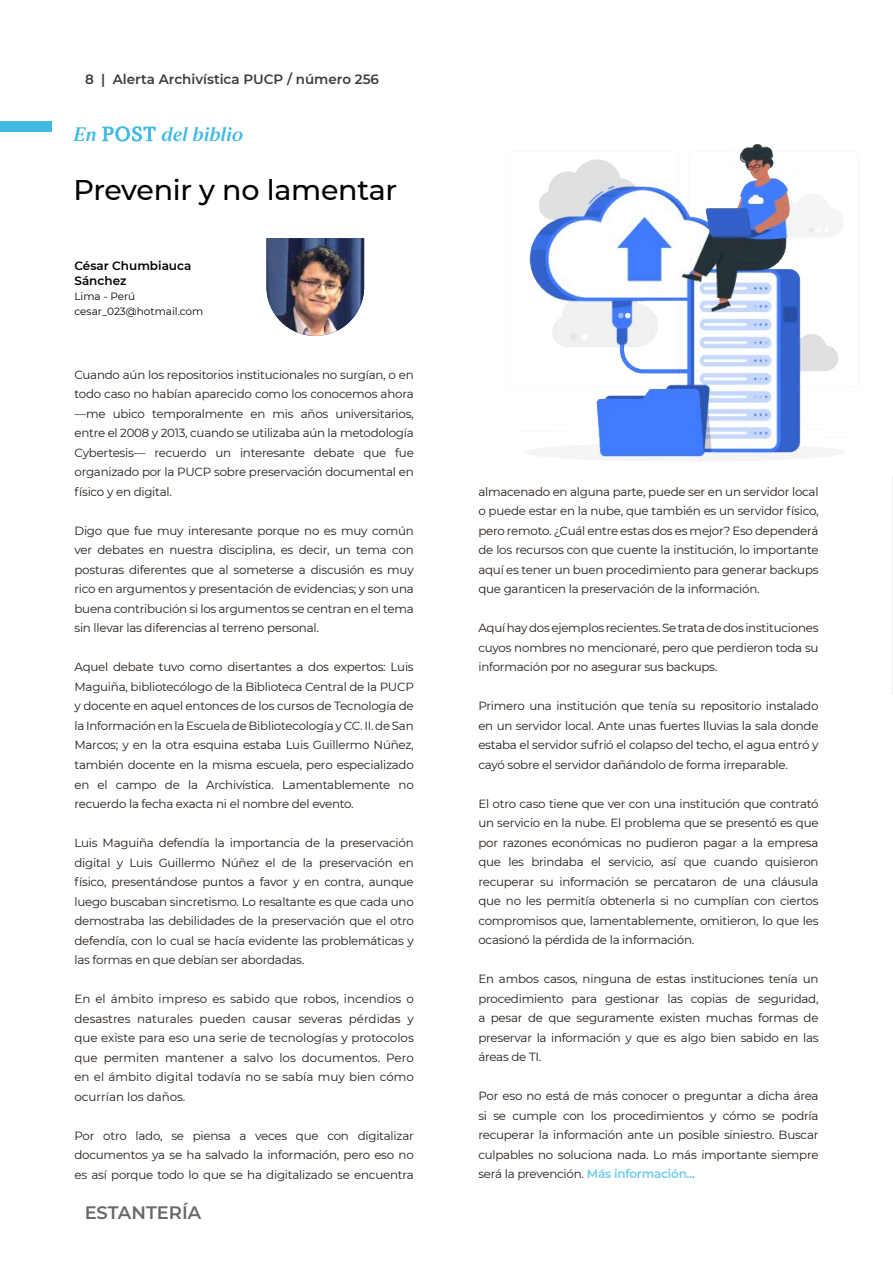
<style>
.page{position:relative;width:893px;height:1263px;background:#fff}
.page>*{position:absolute;margin:0;border:0;box-sizing:border-box;transform-origin:0 0}
.t1{font:500 28.5px "Montserrat";letter-spacing:-.01em;color:#000}
.t2{font:19.5px "Strato Pro Demi Bold It";color:#40bae3}
.t3{font:600 18px "Montserrat";color:#373636}
.t4{font:600 13.5px "Montserrat";color:#3c3c3b}
.t5{font:600 12px/15px "Montserrat";color:#020203}
.t6{font:11.85px/19.5px "Montserrat";letter-spacing:-.02em;color:#241c17;text-align:justify}
.t7{font:10.5px/15px "Montserrat";color:#020203}
.s1{font-family:"Strato Pro"}
.s2{font-weight:600;font-size:12px;color:#6ecbea}
</style>
<div class="page">
<div style="left:0;top:121px;width:51px;height:11px;background:#40bae3"></div>
<img style="left:266px;top:238px;width:98px;height:98px">
<img style="left:528px;top:144px;width:317px;height:318px">
<svg style="left:892px;top:476px;width:1px;height:218px"></svg>
<p class="t4" style="left:85px;top:70px;width:296px">8 | Alerta Archivística PUCP / número 256</p>
<h2 class="t2" style="left:74px;top:122px;width:171px">En <span class="s1">POST</span> del biblio</h2>
<h1 class="t1" style="left:74px;top:170px;width:325px">Prevenir y no lamentar</h1>
<p class="t5" style="left:74px;top:257px;width:118px">César Chumbiauca<br>Sánchez</p>
<p class="t7" style="left:74px;top:288px;width:130px">Lima - Perú cesar_023@hotmail.com</p>
<p class="t6" style="left:74px;top:364px;width:341px">Cuando aún los repositorios institucionales no surgían, o en todo caso no habían aparecido como los conocemos ahora —me ubico temporalmente en mis años universitarios, entre el 2008 y 2013, cuando se utilizaba aún la metodología Cybertesis— recuerdo un interesante debate que fue organizado por la PUCP sobre preservación documental en físico y en digital.</p>
<p class="t6" style="left:74px;top:520px;width:341px">Digo que fue muy interesante porque no es muy común ver debates en nuestra disciplina, es decir, un tema con posturas diferentes que al someterse a discusión es muy rico en argumentos y presentación de evidencias; y son una buena contribución si los argumentos se centran en el tema sin llevar las diferencias al terreno personal.</p>
<p class="t6" style="left:74px;top:657px;width:341px">Aquel debate tuvo como disertantes a dos expertos: Luis Maguiña, bibliotecólogo de la Biblioteca Central de la PUCP y docente en aquel entonces de los cursos de Tecnología de la Información en la Escuela de Bibliotecología y CC. II. de San Marcos; y en la otra esquina estaba Luis Guillermo Núñez, también docente en la misma escuela, pero especializado en el campo de la Archivística. Lamentablemente no recuerdo la fecha exacta ni el nombre del evento.</p>
<p class="t6" style="left:74px;top:833px;width:341px">Luis Maguiña defendía la importancia de la preservación digital y Luis Guillermo Núñez el de la preservación en físico, presentándose puntos a favor y en contra, aunque luego buscaban sincretismo. Lo resaltante es que cada uno demostraba las debilidades de la preservación que el otro defendía, con lo cual se hacía evidente las problemáticas y las formas en que debían ser abordadas.</p>
<p class="t6" style="left:74px;top:989px;width:341px">En el ámbito impreso es sabido que robos, incendios o desastres naturales pueden causar severas pérdidas y que existe para eso una serie de tecnologías y protocolos que permiten mantener a salvo los documentos. Pero en el ámbito digital todavía no se sabía muy bien cómo ocurrían los daños.</p>
<p class="t6" style="left:74px;top:1125px;width:341px">Por otro lado, se piensa a veces que con digitalizar documentos ya se ha salvado la información, pero eso no es así porque todo lo que se ha digitalizado se encuentra</p>
<h3 class="t3" style="left:85px;top:1200px;width:118px">ESTANTERÍA</h3>
<p class="t6" style="left:478px;top:481px;width:342px">almacenado en alguna parte, puede ser en un servidor local o puede estar en la nube, que también es un servidor físico, pero remoto. ¿Cuál entre estas dos es mejor? Eso dependerá de los recursos con que cuente la institución, lo importante aquí es tener un buen procedimiento para generar backups que garanticen la preservación de la información.</p>
<p class="t6" style="left:478px;top:618px;width:342px">Aquí hay dos ejemplos recientes. Se trata de dos instituciones cuyos nombres no mencionaré, pero que perdieron toda su información por no asegurar sus backups.</p>
<p class="t6" style="left:478px;top:696px;width:342px">Primero una institución que tenía su repositorio instalado en un servidor local. Ante unas fuertes lluvias la sala donde estaba el servidor sufrió el colapso del techo, el agua entró y cayó sobre el servidor dañándolo de forma irreparable.</p>
<p class="t6" style="left:478px;top:793px;width:342px">El otro caso tiene que ver con una institución que contrató un servicio en la nube. El problema que se presentó es que por razones económicas no pudieron pagar a la empresa que les brindaba el servicio, así que cuando quisieron recuperar su información se percataron de una cláusula que no les permitía obtenerla si no cumplían con ciertos compromisos que, lamentablemente, omitieron, lo que les ocasionó la pérdida de la información.</p>
<p class="t6" style="left:478px;top:969px;width:342px">En ambos casos, ninguna de estas instituciones tenía un procedimiento para gestionar las copias de seguridad, a pesar de que seguramente existen muchas formas de preservar la información y que es algo bien sabido en las áreas de TI.</p>
<p class="t6" style="left:478px;top:1086px;width:342px">Por eso no está de más conocer o preguntar a dicha área si se cumple con los procedimientos y cómo se podría recuperar la información ante un posible siniestro. Buscar culpables no soluciona nada. Lo más importante siempre será la prevención. <span class="s2">Más información...</span></p>
</div>
